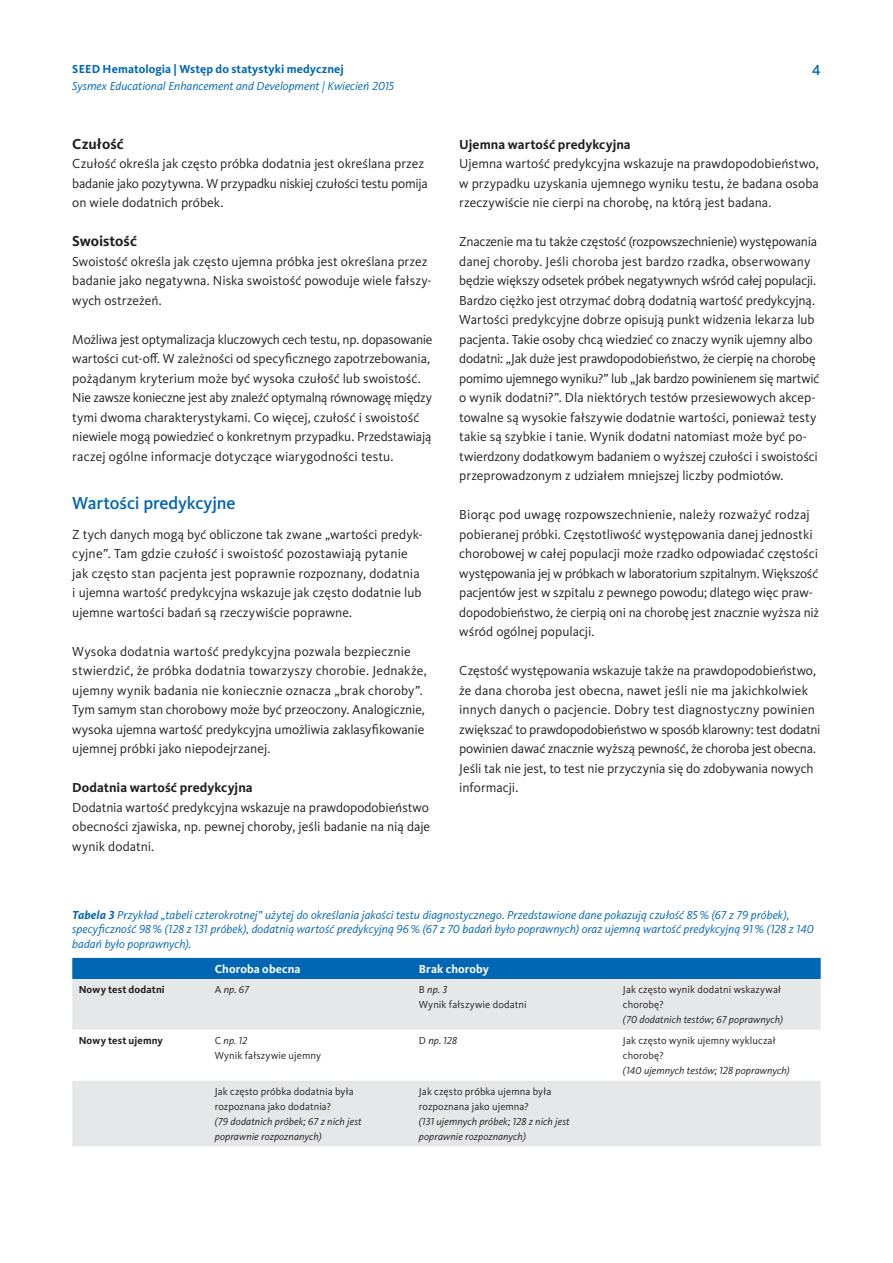
<style>
.page{position:relative;width:893px;height:1263px;background:#fff}
.page>*{position:absolute;margin:0;border:0;box-sizing:border-box;transform-origin:0 0}
.t1{font:500 18px "Kievit Pro";letter-spacing:-.01em;color:#0166b3}
.t2{font:700 15px "Kievit Pro";color:#231f20}
.t3{font:500 15px "Kievit Pro";color:#0166b3}
.t4{font:13.5px/19.5px "Kievit Pro";color:#231f20}
.t5{font:700 13.5px "Kievit Pro";letter-spacing:.005em;color:#231f20}
.t6{font:italic 12px/14.4px "Kievit Pro";letter-spacing:.005em;color:#0166b3}
.t7{font:700 12px "Kievit Pro";letter-spacing:.01em;color:#0166b3}
.t8{font:700 12px "Kievit Pro";letter-spacing:.01em;color:#fff}
.t9{font:10.5px/15px "Kievit Pro";letter-spacing:.01em;color:#231f20}
.t10{font:italic 10.5px/15px "Kievit Pro";letter-spacing:.005em;color:#231f20}
.t11{font:700 10.5px "Kievit Pro";letter-spacing:.01em;color:#231f20}
.s1{font-weight:700}
.s2{font-style:normal}
.s3{font-style:italic}
</style>
<div class="page">
<div style="left:72px;top:958px;width:749px;height:21px;background:#0166b3"></div>
<div style="left:72px;top:979px;width:749px;height:167px;background:#e6e7e9"></div>
<svg style="left:72px;top:1030px;width:749px;height:50px"></svg>
<p class="t7" style="left:72px;top:62px;width:273px">SEED Hematologia | Wstęp do statystyki medycznej</p>
<p class="t3" style="left:812px;top:61px;width:10px">4</p>
<p class="t6" style="left:72px;top:79px;width:323px">Sysmex Educational Enhancement and Development | Kwiecień 2015</p>
<p class="t2" style="left:72px;top:135px;width:53px">Czułość</p>
<p class="t4" style="left:72px;top:154px;width:357px">Czułość określa jak często próbka dodatnia jest określana przez badanie jako pozytywna. W przypadku niskiej czułości testu pomija on wiele dodatnich próbek.</p>
<p class="t2" style="left:72px;top:232px;width:66px">Swoistość</p>
<p class="t4" style="left:72px;top:251px;width:361px">Swoistość określa jak często ujemna próbka jest określana przez badanie jako negatywna. Niska swoistość powoduje wiele fałszy&shy;wych ostrzeżeń.</p>
<p class="t4" style="left:72px;top:329px;width:362px">Możliwa jest optymalizacja kluczowych cech testu, np. dopasowanie wartości cut-off. W zależności od specyficznego zapotrzebowania, pożądanym kryterium może być wysoka czułość lub swoistość.<br>Nie zawsze konieczne jest aby znaleźć optymalną równowagę między tymi dwoma charakterystykami. Co więcej, czułość i swoistość niewiele mogą powiedzieć o konkretnym przypadku. Przedstawiają raczej ogólne informacje dotyczące wiarygodności testu.</p>
<h1 class="t1" style="left:72px;top:492px;width:165px">Wartości predykcyjne</h1>
<p class="t4" style="left:72px;top:524px;width:352px">Z tych danych mogą być obliczone tak zwane „wartości predyk&shy;cyjne”. Tam gdzie czułość i swoistość pozostawiają pytanie jak często stan pacjenta jest poprawnie rozpoznany, dodatnia i ujemna wartość predykcyjna wskazuje jak często dodatnie lub ujemne wartości badań są rzeczywiście poprawne.</p>
<p class="t4" style="left:72px;top:641px;width:356px">Wysoka dodatnia wartość predykcyjna pozwala bezpiecznie stwierdzić, że próbka dodatnia towarzyszy chorobie. Jednakże, ujemny wynik badania nie koniecznie oznacza „brak choroby”.<br>Tym samym stan chorobowy może być przeoczony. Analogicznie, wysoka ujemna wartość predykcyjna umożliwia zaklasyfikowanie ujemnej próbki jako niepodejrzanej.</p>
<p class="t5" style="left:72px;top:779px;width:182px">Dodatnia wartość predykcyjna</p>
<p class="t4" style="left:72px;top:797px;width:359px;text-align:justify">Dodatnia wartość predykcyjna wskazuje na prawdopodobieństwo obecności zjawiska, np. pewnej choroby, jeśli badanie na nią daje wynik dodatni.</p>
<p class="t5" style="left:459px;top:136px;width:173px">Ujemna wartość predykcyjna</p>
<p class="t4" style="left:459px;top:154px;width:361px;text-align:justify">Ujemna wartość predykcyjna wskazuje na prawdopodobieństwo, w przypadku uzyskania ujemnego wyniku testu, że badana osoba rzeczywiście nie cierpi na chorobę, na którą jest badana.</p>
<p class="t4" style="left:459px;top:232px;width:362px">Znaczenie ma tu także częstość (rozpowszechnienie) występowania danej choroby. Jeśli choroba jest bardzo rzadka, obserwowany będzie większy odsetek próbek negatywnych wśród całej populacji.<br>Bardzo ciężko jest otrzymać dobrą dodatnią wartość predykcyjną.<br>Wartości predykcyjne dobrze opisują punkt widzenia lekarza lub pacjenta. Takie osoby chcą wiedzieć co znaczy wynik ujemny albo dodatni: „Jak duże jest prawdopodobieństwo, że cierpię na chorobę pomimo ujemnego wyniku?” lub „Jak bardzo powinienem się martwić o wynik dodatni?”. Dla niektórych testów przesiewowych akcep&shy;towalne są wysokie fałszywie dodatnie wartości, ponieważ testy takie są szybkie i tanie. Wynik dodatni natomiast może być po&shy;twierdzony dodatkowym badaniem o wyższej czułości i swoistości przeprowadzonym z udziałem mniejszej liczby podmiotów.</p>
<p class="t4" style="left:459px;top:505px;width:361px">Biorąc pod uwagę rozpowszechnienie, należy rozważyć rodzaj pobieranej próbki. Częstotliwość występowania danej jednostki chorobowej w całej populacji może rzadko odpowiadać częstości występowania jej w próbkach w laboratorium szpitalnym. Większość pacjentów jest w szpitalu z pewnego powodu; dlatego więc praw&shy;dopodobieństwo, że cierpią oni na chorobę jest znacznie wyższa niż wśród ogólnej populacji.</p>
<p class="t4" style="left:459px;top:661px;width:363px">Częstość występowania wskazuje także na prawdopodobieństwo, że dana choroba jest obecna, nawet jeśli nie ma jakichkolwiek innych danych o pacjencie. Dobry test diagnostyczny powinien zwiększać to prawdopodobieństwo w sposób klarowny: test dodatni powinien dawać znacznie wyższą pewność, że choroba jest obecna.<br>Jeśli tak nie jest, to test nie przyczynia się do zdobywania nowych informacji.</p>
<p class="t6" style="left:72px;top:907px;width:743px"><span class="s1">Tabela 3</span> Przykład „tabeli czterokrotnej” użytej do określania jakości testu diagnostycznego. Przedstawione dane pokazują czułość 85% (67 z 79 próbek), specyficzność 98% (128 z 131 próbek), dodatnią wartość predykcyjną 96% (67 z 70 badań było poprawnych) oraz ujemną wartość predykcyjną 91% (128 z 140 badań było poprawnych).</p>
<p class="t8" style="left:215px;top:962px;width:87px">Choroba obecna</p>
<p class="t8" style="left:419px;top:962px;width:72px">Brak choroby</p>
<p class="t11" style="left:79px;top:983px;width:88px">Nowy test dodatni</p>
<p class="t10" style="left:215px;top:982px;width:36px"><span class="s2">A</span> np. 67</p>
<p class="t9" style="left:419px;top:982px;width:109px">B <span class="s3">np. 3<br></span>Wynik fałszywie dodatni</p>
<p class="t9" style="left:623px;top:982px;width:160px">Jak często wynik dodatni wskazywał chorobę?</p>
<p class="t10" style="left:623px;top:1012px;width:162px">(70 dodatnich testów; 67 poprawnych)</p>
<p class="t11" style="left:79px;top:1034px;width:86px">Nowy test ujemny</p>
<p class="t9" style="left:215px;top:1033px;width:108px">C <span class="s3">np. 12<br></span>Wynik fałszywie ujemny</p>
<p class="t10" style="left:419px;top:1033px;width:40px"><span class="s2">D</span> np. 128</p>
<p class="t9" style="left:623px;top:1033px;width:154px">Jak często wynik ujemny wykluczał chorobę?</p>
<p class="t10" style="left:623px;top:1063px;width:168px">(140 ujemnych testów; 128 poprawnych)</p>
<p class="t9" style="left:215px;top:1084px;width:141px">Jak często próbka dodatnia była rozpoznana jako dodatnia?</p>
<p class="t10" style="left:215px;top:1114px;width:148px">(79 dodatnich próbek; 67 z nich jest poprawnie rozpoznanych)</p>
<p class="t9" style="left:419px;top:1084px;width:134px">Jak często próbka ujemna była rozpoznana jako ujemna?</p>
<p class="t10" style="left:419px;top:1114px;width:152px">(131 ujemnych próbek; 128 z nich jest poprawnie rozpoznanych)</p>
</div>
